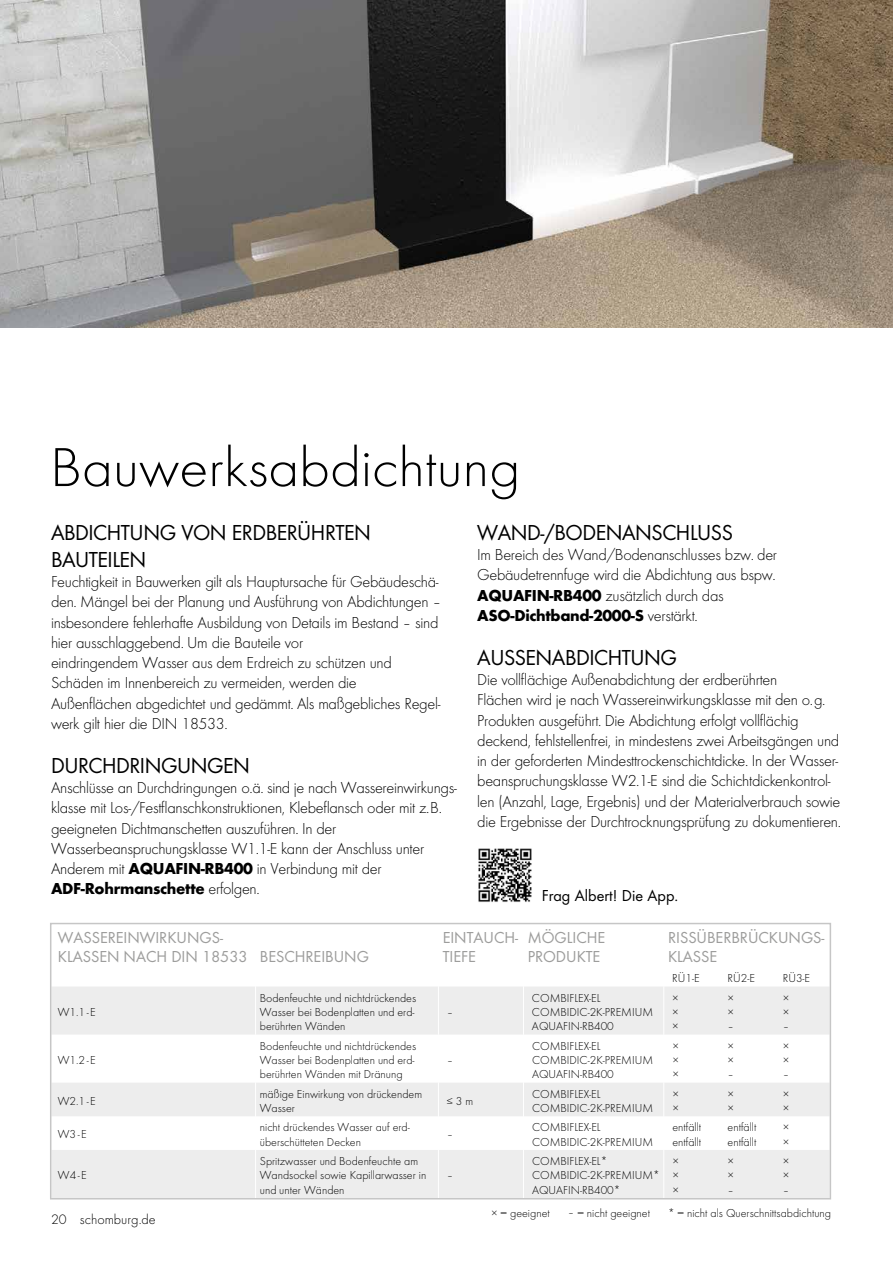
<style>
.page{position:relative;width:893px;height:1263px;background:#fff}
.page>*{position:absolute;margin:0;border:0;box-sizing:border-box;transform-origin:0 0}
.t1{font:300 56.85px "Futura TOT";color:#000;scale:1.06 1}
.t2{font:22.5px/27px "Futura TOT Boo";letter-spacing:-.02em;color:#000}
.t3{font:300 16.5px/20.2px "Futura TOT";letter-spacing:-.02em;color:#000}
.t4{font:16.5px/19.8px "Futura TOT Boo";color:#9d9d9c}
.t5{font:16.5px "Futura TOT Boo";color:#000}
.t6{font:300 14.25px "Futura TOT";color:#000}
.t7{font:300 12px/14.4px "Futura TOT";color:#000}
.s1{font-weight:700}
</style>
<div class="page">
<img style="left:0;top:0;width:893px;height:327px">
<svg style="left:53px;top:987px;width:775px;height:209px;fill:#ededed"></svg>
<hr style="left:255px;top:986px;width:1px;height:48px;background:#fff">
<hr style="left:438px;top:986px;width:1px;height:48px;background:#fff">
<hr style="left:523px;top:986px;width:1px;height:48px;background:#fff">
<hr style="left:663px;top:986px;width:1px;height:48px;background:#fff">
<hr style="left:255px;top:1034px;width:1px;height:49px;background:#fff">
<hr style="left:438px;top:1034px;width:1px;height:49px;background:#fff">
<hr style="left:523px;top:1034px;width:1px;height:49px;background:#fff">
<hr style="left:663px;top:1034px;width:1px;height:49px;background:#fff">
<hr style="left:255px;top:1083px;width:1px;height:33px;background:#fff">
<hr style="left:438px;top:1083px;width:1px;height:33px;background:#fff">
<hr style="left:523px;top:1083px;width:1px;height:33px;background:#fff">
<hr style="left:663px;top:1083px;width:1px;height:33px;background:#fff">
<hr style="left:255px;top:1116px;width:1px;height:34px;background:#fff">
<hr style="left:438px;top:1116px;width:1px;height:34px;background:#fff">
<hr style="left:523px;top:1116px;width:1px;height:34px;background:#fff">
<hr style="left:663px;top:1116px;width:1px;height:34px;background:#fff">
<hr style="left:255px;top:1150px;width:1px;height:48px;background:#fff">
<hr style="left:438px;top:1150px;width:1px;height:48px;background:#fff">
<hr style="left:523px;top:1150px;width:1px;height:48px;background:#fff">
<hr style="left:663px;top:1150px;width:1px;height:48px;background:#fff">
<div style="left:50px;top:923px;width:781px;height:276px;border:2px solid #c6c6c6"></div>
<img style="left:478px;top:848px;width:54px;height:54px">
<h1 class="t1" style="left:50px;top:435px;width:445px">Bauwerksabdichtung</h1>
<h2 class="t2" style="left:477px;top:519px;width:257px">WAND-/BODENANSCHLUSS</h2>
<p class="t3" style="left:477px;top:545px;width:301px">Im Bereich des Wand/Bodenanschlusses bzw. der Gebäudetrennfuge wird die Abdichtung aus bspw.<br><span class="s1">AQUAFIN-RB400</span> zusätzlich durch das <span class="s1">ASO-Dichtband-2000-S</span> verstärkt.</p>
<h2 class="t2" style="left:477px;top:644px;width:201px">AUSSENABDICHTUNG</h2>
<p class="t3" style="left:477px;top:670px;width:365px">Die vollflächige Außenabdichtung der erdberührten<br>Flächen wird je nach Wassereinwirkungsklasse mit den o.g.<br>Produkten ausgeführt. Die Abdichtung erfolgt vollflächig deckend, fehlstellenfrei, in mindestens zwei Arbeitsgängen und in der geforderten Mindesttrockenschichtdicke. In der Wasser&shy;beanspruchungsklasse W2.1-E sind die Schichtdickenkontrol&shy;len (Anzahl, Lage, Ergebnis) und der Materialverbrauch sowie die Ergebnisse der Durchtrocknungsprüfung zu dokumentieren.</p>
<h2 class="t2" style="left:51px;top:519px;width:321px">ABDICHTUNG VON ERDBERÜHRTEN<br>BAUTEILEN</h2>
<p class="t3" style="left:51px;top:572px;width:392px">Feuchtigkeit in Bauwerken gilt als Hauptursache für Gebäudeschä&shy;den. Mängel bei der Planung und Ausführung von Abdichtungen – insbesondere fehlerhafte Ausbildung von Details im Bestand – sind hier ausschlaggebend. Um die Bauteile vor<br>eindringendem Wasser aus dem Erdreich zu schützen und Schäden im Innenbereich zu vermeiden, werden die Außenflächen abgedichtet und gedämmt. Als maßgebliches Regel&shy;werk gilt hier die DIN 18533.</p>
<h2 class="t2" style="left:51px;top:752px;width:201px">DURCHDRINGUNGEN</h2>
<p class="t3" style="left:51px;top:778px;width:407px">Anschlüsse an Durchdringungen o.ä. sind je nach Wassereinwirkungs&shy;klasse mit Los-/Festflanschkonstruktionen, Klebeflansch oder mit z.B. geeigneten Dichtmanschetten auszuführen. In der Wasserbeanspruchungsklasse W1.1-E kann der Anschluss unter Anderem mit <span class="s1">AQUAFIN-RB400</span> in Verbindung mit der <span class="s1">ADF-Rohrmanschette</span> erfolgen.</p>
<p class="t4" style="left:58px;top:927px;width:313px">WASSEREINWIRKUNGS-<br>KLASSEN NACH DIN 18533 BESCHREIBUNG</p>
<p class="t4" style="left:443px;top:927px;width:77px">EINTAUCH-<br>TIEFE</p>
<p class="t4" style="left:528px;top:927px;width:79px">MÖGLICHE<br>PRODUKTE</p>
<p class="t4" style="left:668px;top:927px;width:158px">RISSÜBERBRÜCKUNGS-<br>KLASSE</p>
<p class="t7" style="left:672px;top:971px;width:29px">RÜ1-E</p>
<p class="t7" style="left:728px;top:971px;width:29px">RÜ2-E</p>
<p class="t7" style="left:783px;top:971px;width:29px">RÜ3-E</p>
<p class="t7" style="left:58px;top:1005px;width:39px">W1.1- E</p>
<p class="t5" style="left:542px;top:885px;width:138px">Frag Albert! Die App.</p>
<p class="t7" style="left:260px;top:990px;width:158px">Bodenfeuchte und nichtdrückendes<br>Wasser bei Bodenplatten und erd&shy;berührten Wänden</p>
<p class="t7" style="left:532px;top:990px;width:123px">COMBIFLEX-EL<br>COMBIDIC-2K-PREMIUM<br>AQUAFIN-RB400</p>
<p class="t7" style="left:672px;top:990px;width:8px;text-align:justify">× × ×</p>
<p class="t7" style="left:728px;top:990px;width:8px;text-align:justify">× × –</p>
<p class="t7" style="left:783px;top:990px;width:8px;text-align:justify">× × –</p>
<p class="t7" style="left:447px;top:1005px;width:8px">–</p>
<p class="t7" style="left:58px;top:1053px;width:39px">W1.2- E</p>
<p class="t7" style="left:260px;top:1038px;width:158px">Bodenfeuchte und nichtdrückendes<br>Wasser bei Bodenplatten und erd&shy;berührten Wänden mit Dränung</p>
<p class="t7" style="left:447px;top:1053px;width:8px">–</p>
<p class="t7" style="left:532px;top:1038px;width:123px">COMBIFLEX-EL<br>COMBIDIC-2K-PREMIUM<br>AQUAFIN-RB400</p>
<p class="t7" style="left:672px;top:1038px;width:8px;text-align:justify">× × ×</p>
<p class="t7" style="left:728px;top:1038px;width:8px;text-align:justify">× × –</p>
<p class="t7" style="left:783px;top:1038px;width:8px;text-align:justify">× × –</p>
<p class="t7" style="left:58px;top:1094px;width:39px">W2.1- E</p>
<p class="t7" style="left:260px;top:1086px;width:164px">mäßige Einwirkung von drückendem<br>Wasser</p>
<p class="t7" style="left:447px;top:1094px;width:28px">≤ 3 m</p>
<p class="t7" style="left:532px;top:1086px;width:123px">COMBIFLEX-EL<br>COMBIDIC-2K-PREMIUM</p>
<p class="t7" style="left:672px;top:1086px;width:8px">× ×</p>
<p class="t7" style="left:728px;top:1086px;width:8px">× ×</p>
<p class="t7" style="left:783px;top:1086px;width:8px">× ×</p>
<p class="t7" style="left:58px;top:1127px;width:30px">W3-E</p>
<p class="t7" style="left:260px;top:1120px;width:151px">nicht drückendes Wasser auf erd&shy;überschütteten Decken</p>
<p class="t7" style="left:532px;top:1120px;width:123px">COMBIFLEX-EL<br>COMBIDIC-2K-PREMIUM</p>
<p class="t7" style="left:672px;top:1120px;width:30px">entfällt entfällt</p>
<p class="t7" style="left:728px;top:1120px;width:30px">entfällt entfällt</p>
<p class="t7" style="left:783px;top:1120px;width:8px">× ×</p>
<p class="t7" style="left:447px;top:1127px;width:8px">–</p>
<p class="t7" style="left:58px;top:1168px;width:30px">W4-E</p>
<p class="t6" style="left:51px;top:1211px;width:106px">20 schomburg.de</p>
<p class="t7" style="left:260px;top:1154px;width:168px">Spritzwasser und Bodenfeuchte am<br>Wandsockel sowie Kapillarwasser in und unter Wänden</p>
<p class="t7" style="left:447px;top:1168px;width:8px">–</p>
<p class="t7" style="left:532px;top:1154px;width:129px">COMBIFLEX-EL*<br>COMBIDIC-2K-PREMIUM*<br>AQUAFIN-RB400*</p>
<p class="t7" style="left:672px;top:1154px;width:8px;text-align:justify">× × ×</p>
<p class="t7" style="left:728px;top:1154px;width:8px;text-align:justify">× × –</p>
<p class="t7" style="left:783px;top:1154px;width:8px;text-align:justify">× × –</p>
<p class="t7" style="left:491px;top:1206px;width:60px">× = geeignet</p>
<p class="t7" style="left:568px;top:1206px;width:84px">– = nicht geeignet</p>
<p class="t7" style="left:668px;top:1206px;width:165px">* = nicht als Querschnittsabdichtung</p>
</div>
